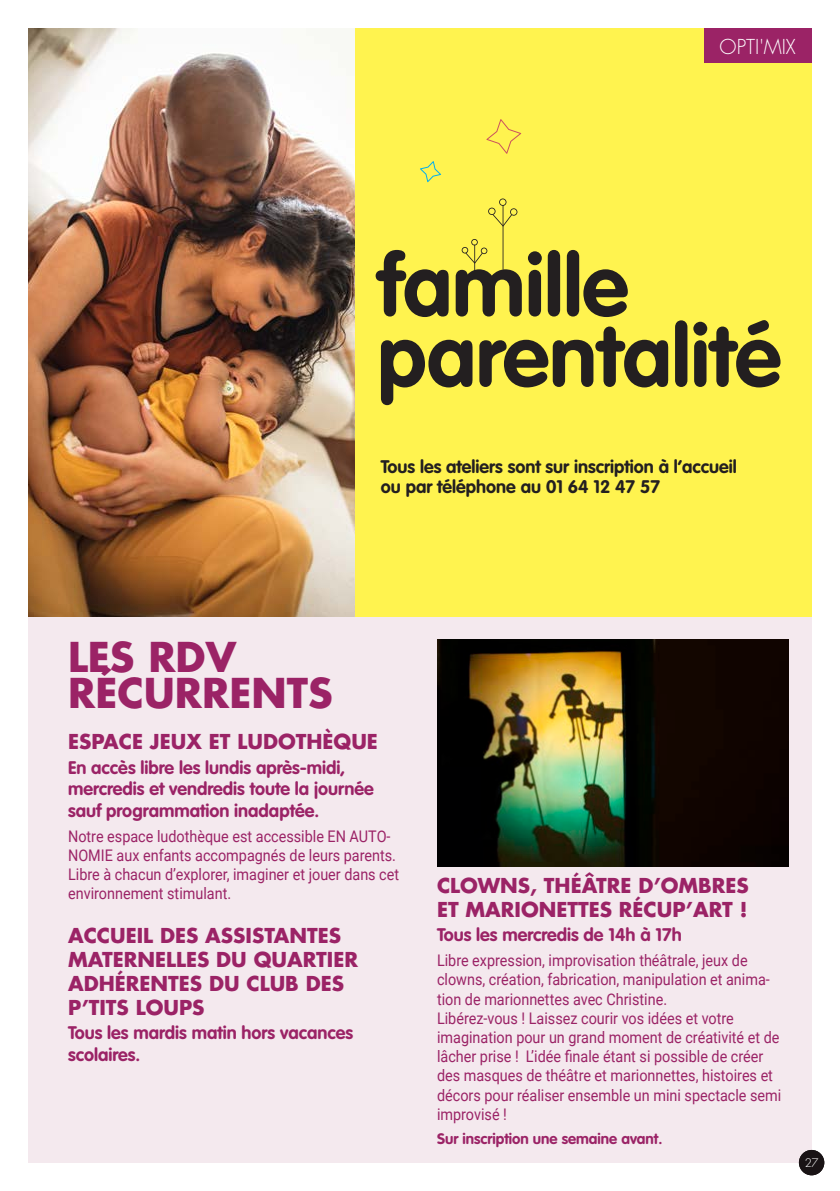
<style>
.page{position:relative;width:840px;height:1191px;background:#fff}
.page>*{position:absolute;margin:0;border:0;box-sizing:border-box;transform-origin:0 0}
.t1{font:700 85.8px "VAG Rounded Std";color:#231f20}
.OPTIMIX-T0{font:700 40px/36px "Futura Std";color:#9b2366}
._01-T-OPTIMIX{font:700 20px/24px "Futura Std";color:#9b2366}
.MIXITY-T0{font:300 20px "Futura Std";color:#fff}
._02-OPTIMIX-DATES-DUREE-LIEU{font:700 18px/21.6px "VAG Rounded Std";color:#9b2366}
.t2{font:700 18px/20px "VAG Rounded Std";color:#231f20}
._03-OPTIMIX-TEXTE{font:16px/19.2px "Roboto";color:#9b2366;scale:.9 1}
._04-OPTIMIX-TARIFS-PUBLIC{font:700 15px "VAG Rounded Std";color:#9b2366}
.t3{font:300 13px "Futura PT";color:#fff}
</style>
<div class="page">
<div style="left:28px;top:63px;width:783px;height:1099px;background:#f4e9ee"></div>
<img style="left:437px;top:639px;width:351px;height:227px">
<div style="left:28px;top:28px;width:783px;height:589px;background:#fff34f"></div>
<img style="left:28px;top:29px;width:326px;height:588px">
<svg style="left:420px;top:161px;width:21px;height:21px"></svg>
<svg style="left:486px;top:119px;width:35px;height:35px"></svg>
<svg style="left:461px;top:198px;width:56px;height:73px"></svg>
<div style="left:703px;top:28px;width:108px;height:35px;background:#9b2366"></div>
<div style="left:798px;top:1150px;width:25px;height:25px;background:#191315;border-radius:50%"></div>
<p class="MIXITY-T0" style="left:719px;top:34px;width:78px">MIX’CITY</p>
<p class="MIXITY-T0" style="left:719px;top:34px;width:78px">OPTI'MIX</p>
<p class="t1" style="left:377px;top:235px;width:252px">famille</p>
<p class="t1" style="left:377px;top:306px;width:405px">parentalité</p>
<p class="t2" style="left:380px;top:457px;width:357px">Tous les ateliers sont sur inscription à l’accueil ou par téléphone au 01 64 12 47 57</p>
<p class="OPTIMIX-T0" style="left:68px;top:638px;width:266px">LES RDV<br>RÉCURRENTS</p>
<p class="_01-T-OPTIMIX" style="left:68px;top:729px;width:311px">ESPACE JEUX ET LUDOTHÈQUE</p>
<p class="_02-OPTIMIX-DATES-DUREE-LIEU" style="left:68px;top:757px;width:307px">En accès libre les lundis après-midi, mercredis et vendredis toute la journée sauf programmation inadaptée.</p>
<p class="_03-OPTIMIX-TEXTE" style="left:68px;top:826px;width:369px">Notre espace ludothèque est accessible EN AUTO-NOMIE aux enfants accompagnés de leurs parents.<br>Libre à chacun d’explorer, imaginer et jouer dans cet environnement stimulant.</p>
<p class="_01-T-OPTIMIX" style="left:68px;top:922px;width:291px">ACCUEIL DES ASSISTANTES<br>MATERNELLES DU QUARTIER<br>ADHÉRENTES DU CLUB DES<br>P’TITS LOUPS</p>
<p class="_02-OPTIMIX-DATES-DUREE-LIEU" style="left:68px;top:1022px;width:286px">Tous les mardis matin hors vacances scolaires.</p>
<p class="_01-T-OPTIMIX" style="left:437px;top:873px;width:313px">CLOWNS, THÉÂTRE D’OMBRES<br>ET MARIONETTES RÉCUP’ART !</p>
<p class="_02-OPTIMIX-DATES-DUREE-LIEU" style="left:437px;top:925px;width:246px">Tous les mercredis de 14h à 17h</p>
<p class="_03-OPTIMIX-TEXTE" style="left:437px;top:950px;width:384px">Libre expression, improvisation théâtrale, jeux de clowns, création, fabrication, manipulation et anima&shy;tion de marionnettes avec Christine.<br>Libérez-vous ! Laissez courir vos idées et votre imagination pour un grand moment de créativité et de lâcher prise ! L’idée finale étant si possible de créer des masques de théâtre et marionnettes, histoires et décors pour réaliser ensemble un mini spectacle semi improvisé !</p>
<p class="_04-OPTIMIX-TARIFS-PUBLIC" style="left:437px;top:1129px;width:227px">Sur inscription une semaine avant.</p>
<p class="t3" style="left:804px;top:1155px;width:15px">27</p>
</div>
